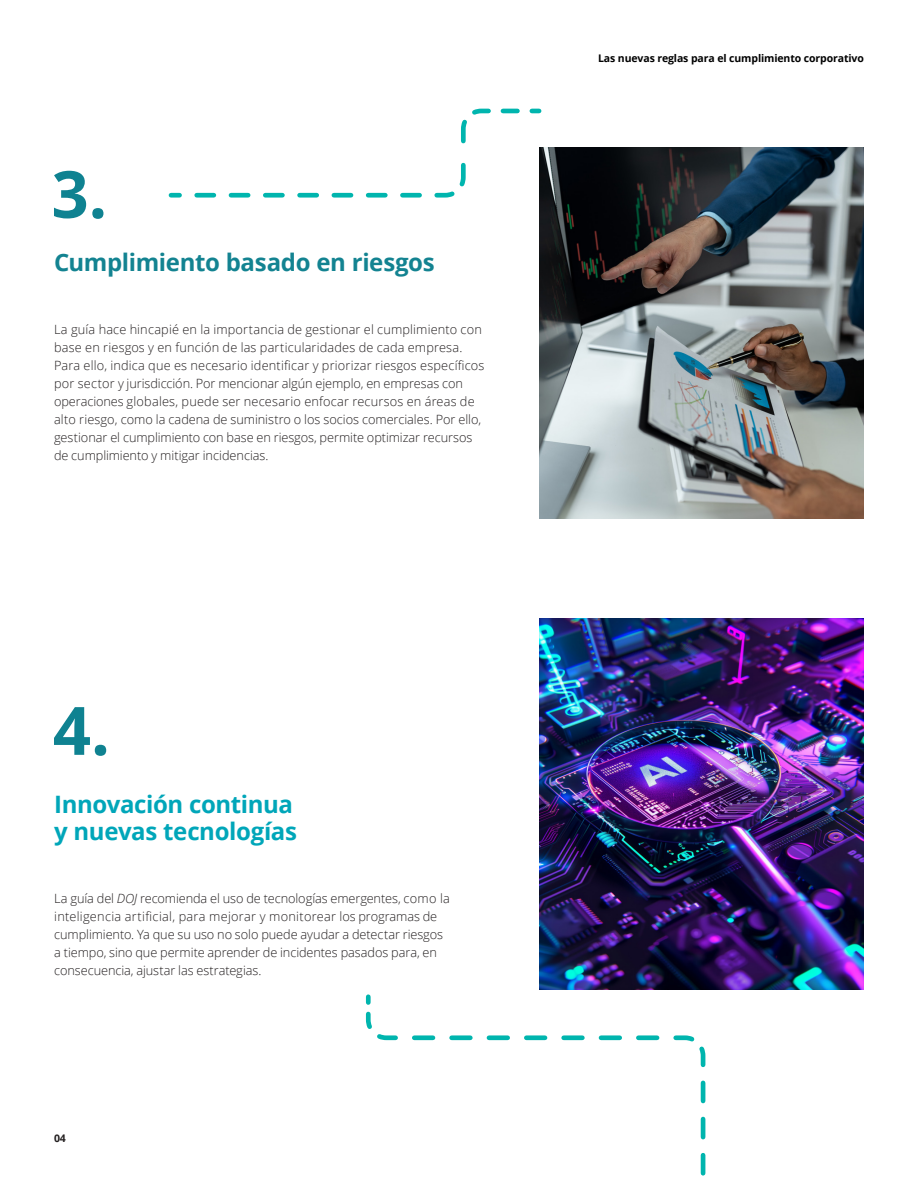
<style>
.page{position:relative;width:918px;height:1188px;background:#fff}
.page>*{position:absolute;margin:0;border:0;box-sizing:border-box;transform-origin:0 0}
.t1{font:700 24px/27px "Open Sans";letter-spacing:-.015em;color:#00a6b9}
.t2{font:700 24px "Open Sans";letter-spacing:-.015em;color:#138391}
.t3{font:300 12.75px/18px "Open Sans";color:#231f20}
.t4{font:700 10.5px "Open Sans";letter-spacing:-.01em;color:#010101}
.t5{font:700 10.5px "Open Sans";color:#231f20}
.s1{font-style:italic}
</style>
<div class="page">
<svg style="left:54px;top:171px;width:32px;height:47px"></svg>
<svg style="left:92px;top:208px;width:11px;height:11px"></svg>
<img style="left:539px;top:619px;width:325px;height:371px">
<img style="left:539px;top:148px;width:325px;height:371px">
<svg style="left:54px;top:707px;width:52px;height:49px"></svg>
<svg style="left:168px;top:108px;width:376px;height:92px"></svg>
<svg style="left:365px;top:994px;width:341px;height:182px"></svg>
<h1 class="t2" style="left:54px;top:246px;width:382px">Cumplimiento basado en riesgos</h1>
<p class="t3" style="left:54px;top:320px;width:432px">La guía hace hincapié en la importancia de gestionar el cumplimiento con base en riesgos y en función de las particularidades de cada empresa.<br>Para ello, indica que es necesario identificar y priorizar riesgos específicos por sector y jurisdicción. Por mencionar algún ejemplo, en empresas con operaciones globales, puede ser necesario enfocar recursos en áreas de alto riesgo, como la cadena de suministro o los socios comerciales. Por ello, gestionar el cumplimiento con base en riesgos, permite optimizar recursos de cumplimiento y mitigar incidencias.</p>
<p class="t4" style="left:598px;top:51px;width:267px">Las nuevas reglas para el cumplimiento corporativo</p>
<h1 class="t1" style="left:54px;top:790px;width:244px">Innovación continua y nuevas tecnologías</h1>
<p class="t3" style="left:54px;top:889px;width:397px">La guía del <span class="s1">DOJ</span> recomienda el uso de tecnologías emergentes, como la inteligencia artificial, para mejorar y monitorear los programas de cumplimiento. Ya que su uso no solo puede ayudar a detectar riesgos a tiempo, sino que permite aprender de incidentes pasados para, en consecuencia, ajustar las estrategias.</p>
<p class="t5" style="left:54px;top:1131px;width:13px">04</p>
</div>
